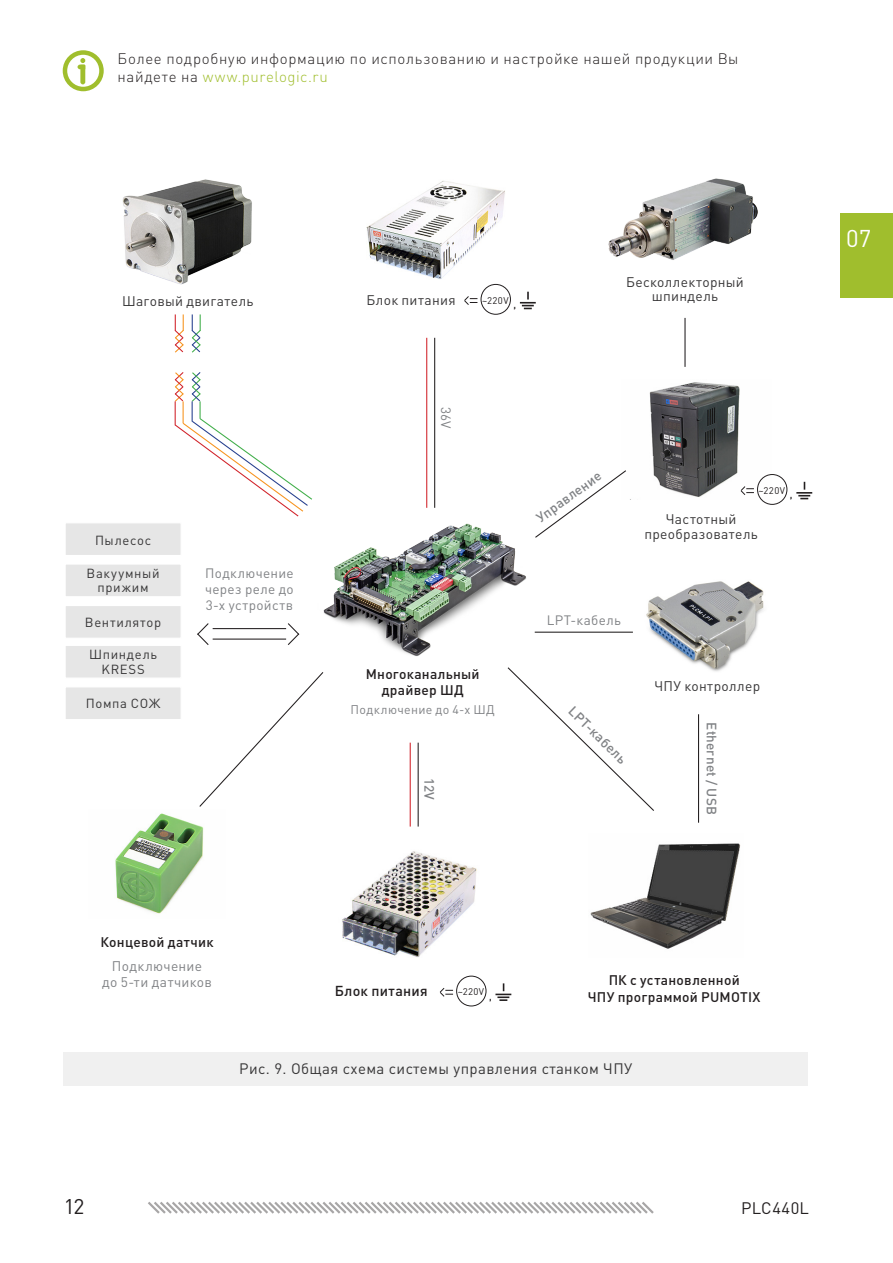
<style>
.page{position:relative;width:893px;height:1263px;background:#fff}
.page>*{position:absolute;margin:0;border:0;box-sizing:border-box;transform-origin:0 0}
.t1{font:24px "DIN Pro";color:#fff}
.t2{font:21px "DIN Pro";color:#231f20}
.t3{font:16.5px "DIN Pro";letter-spacing:.025em;color:#231f20}
.t4{font:300 15px/18px "DIN Pro";letter-spacing:.045em;color:#231f20}
.t5{font:15px "DIN Pro";letter-spacing:.025em;color:#363536}
.t6{font:500 14.25px "DIN Pro";letter-spacing:.015em;color:#231f20}
.t7{font:13.8px "DIN Pro";letter-spacing:.02em;color:#363536}
.t8{font:500 13.8px "DIN Pro";letter-spacing:.02em;color:#231f20}
.t9{font:13.8px "DIN Pro";letter-spacing:.02em;color:#808285}
.t10{font:13.5px/16.2px "DIN Pro";letter-spacing:.025em;color:#808285;text-align:justify}
.t11{font:500 13.5px "DIN Pro";letter-spacing:.01em;color:#808285}
.t12{font:13.05px "DIN Pro";letter-spacing:.05em;color:#363536}
.t13{font:12.75px "DIN Pro";color:#231f20}
.t14{font:12.45px "DIN Pro";letter-spacing:.03em;color:#808285}
.t15{font:9.6px "DIN Pro";letter-spacing:.04em;color:#231f20}
.s1{color:#a0be2d}
</style>
<div class="page">
<svg style="left:148px;top:1202px;width:506px;height:12px"></svg>
<svg style="left:63px;top:50px;width:41px;height:41px"></svg>
<div style="left:840px;top:214px;width:53px;height:84px;background:#a0be2d"></div>
<img style="left:115px;top:813px;width:89px;height:101px">
<img style="left:342px;top:851px;width:135px;height:107px">
<img style="left:590px;top:843px;width:151px;height:106px">
<svg style="left:440px;top:988px;width:13px;height:9px"></svg>
<div style="left:456px;top:976px;width:30px;height:30px;border:1px solid #231f20;border-radius:50%"></div>
<svg style="left:495px;top:983px;width:16px;height:18px"></svg>
<hr style="left:418px;top:743px;width:1px;height:83px;background:#231f20">
<hr style="left:410px;top:743px;width:1px;height:83px;background:#d1232a">
<svg style="left:199px;top:672px;width:125px;height:135px"></svg>
<svg style="left:507px;top:667px;width:147px;height:144px"></svg>
<hr style="left:213px;top:628px;width:73px;height:1px;background:#231f20">
<hr style="left:213px;top:638px;width:73px;height:2px;background:#231f20">
<svg style="left:287px;top:623px;width:13px;height:22px"></svg>
<svg style="left:197px;top:623px;width:12px;height:22px"></svg>
<div style="left:65px;top:563px;width:117px;height:34px;background:#e6e6e6;border:1px solid #fff"></div>
<div style="left:65px;top:522px;width:117px;height:34px;background:#e6e6e6;border:1px solid #fff"></div>
<div style="left:65px;top:605px;width:117px;height:34px;background:#e6e6e6;border:1px solid #fff"></div>
<div style="left:65px;top:645px;width:117px;height:34px;background:#e6e6e6;border:1px solid #fff"></div>
<div style="left:65px;top:686px;width:117px;height:34px;background:#e6e6e6;border:1px solid #fff"></div>
<img style="left:366px;top:180px;width:139px;height:105px">
<img style="left:649px;top:382px;width:119px;height:117px">
<hr style="left:434px;top:338px;width:1px;height:170px;background:#231f20">
<hr style="left:426px;top:338px;width:1px;height:170px;background:#d1232a">
<svg style="left:535px;top:470px;width:91px;height:68px"></svg>
<svg style="left:191px;top:314px;width:10px;height:39px"></svg>
<svg style="left:174px;top:314px;width:10px;height:39px"></svg>
<img style="left:122px;top:179px;width:130px;height:106px">
<svg style="left:464px;top:296px;width:13px;height:9px"></svg>
<div style="left:481px;top:284px;width:30px;height:31px;border:1px solid #231f20;border-radius:50%"></div>
<svg style="left:520px;top:292px;width:16px;height:17px"></svg>
<svg style="left:174px;top:372px;width:138px;height:145px"></svg>
<svg style="left:740px;top:486px;width:14px;height:9px"></svg>
<div style="left:757px;top:474px;width:30px;height:31px;border:1px solid #231f20;border-radius:50%"></div>
<svg style="left:796px;top:482px;width:16px;height:17px"></svg>
<hr style="left:535px;top:632px;width:98px;height:1px;background:#231f20">
<img style="left:644px;top:581px;width:120px;height:92px">
<hr style="left:698px;top:714px;width:1px;height:109px;background:#231f20">
<img style="left:608px;top:178px;width:150px;height:82px">
<hr style="left:684px;top:318px;width:2px;height:49px;background:#231f20">
<div style="left:64px;top:1052px;width:744px;height:34px;background:#f0f0f0"></div>
<img style="left:323px;top:523px;width:203px;height:133px">
<p class="t4" style="left:118px;top:49px;width:622px">Более подробную информацию по использованию и настройке нашей продукции Вы найдете на <span class="s1">www.purelogic.ru</span></p>
<p class="t7" style="left:122px;top:291px;width:133px">Шаговый двигатель</p>
<p class="t7" style="left:366px;top:291px;width:91px">Блок питания</p>
<p class="t15" style="left:482px;top:294px;width:28px">~220V</p>
<p class="t13" style="left:513px;top:295px;width:5px">,</p>
<p class="t7" style="left:626px;top:273px;width:119px">Бесколлекторный</p>
<p class="t7" style="left:652px;top:287px;width:68px">шпиндель</p>
<p class="t12" style="left:95px;top:531px;width:58px">Пылесос</p>
<p class="t12" style="left:87px;top:564px;width:75px">Вакуумный</p>
<p class="t12" style="left:98px;top:579px;width:53px">прижим</p>
<p class="t12" style="left:85px;top:613px;width:78px">Вентилятор</p>
<p class="t12" style="left:89px;top:645px;width:69px">Шпиндель</p>
<p class="t12" style="left:102px;top:660px;width:45px">KRESS</p>
<p class="t12" style="left:86px;top:694px;width:76px">Помпа СОЖ</p>
<p class="t10" style="left:205px;top:564px;width:90px">Подключение через реле до 3-х устройств</p>
<p class="t10" style="left:455px;top:407px;width:23px;rotate:90deg">36V</p>
<p class="t8" style="left:366px;top:664px;width:115px">Многоканальный</p>
<p class="t8" style="left:382px;top:681px;width:84px">драйвер ШД</p>
<p class="t14" style="left:351px;top:701px;width:146px">Подключение до 4-х ШД</p>
<p class="t11" style="left:439px;top:778px;width:23px;rotate:90deg">12V</p>
<p class="t11" style="left:533px;top:511px;width:78px;rotate:-36deg">Управление</p>
<p class="t15" style="left:759px;top:484px;width:28px">~220V</p>
<p class="t7" style="left:666px;top:510px;width:72px">Частотный</p>
<p class="t7" style="left:644px;top:525px;width:115px">преобразователь</p>
<p class="t13" style="left:790px;top:485px;width:5px">,</p>
<p class="t10" style="left:547px;top:611px;width:76px">LPT-кабель</p>
<p class="t11" style="left:577px;top:702px;width:76px;rotate:44deg">LPT-кабель</p>
<p class="t7" style="left:654px;top:677px;width:107px">ЧПУ контроллер</p>
<p class="t11" style="left:721px;top:722px;width:94px;rotate:90deg">Ethernet / USB</p>
<h1 class="t1" style="left:846px;top:222px;width:27px">07</h1>
<p class="t8" style="left:101px;top:932px;width:114px">Концевой датчик</p>
<p class="t9" style="left:112px;top:956px;width:92px">Подключение</p>
<p class="t9" style="left:102px;top:973px;width:111px">до 5-ти датчиков</p>
<p class="t6" style="left:335px;top:981px;width:94px">Блок питания</p>
<p class="t15" style="left:458px;top:985px;width:28px">~220V</p>
<p class="t13" style="left:489px;top:987px;width:5px">,</p>
<p class="t8" style="left:609px;top:971px;width:132px">ПК с установленной</p>
<p class="t8" style="left:588px;top:987px;width:174px">ЧПУ программой PUMOTIX</p>
<p class="t5" style="left:239px;top:1058px;width:395px">Рис. 9. Общая схема системы управления станком ЧПУ</p>
<h2 class="t2" style="left:64px;top:1192px;width:22px">12</h2>
<p class="t3" style="left:741px;top:1196px;width:69px">PLC440L</p>
</div>
